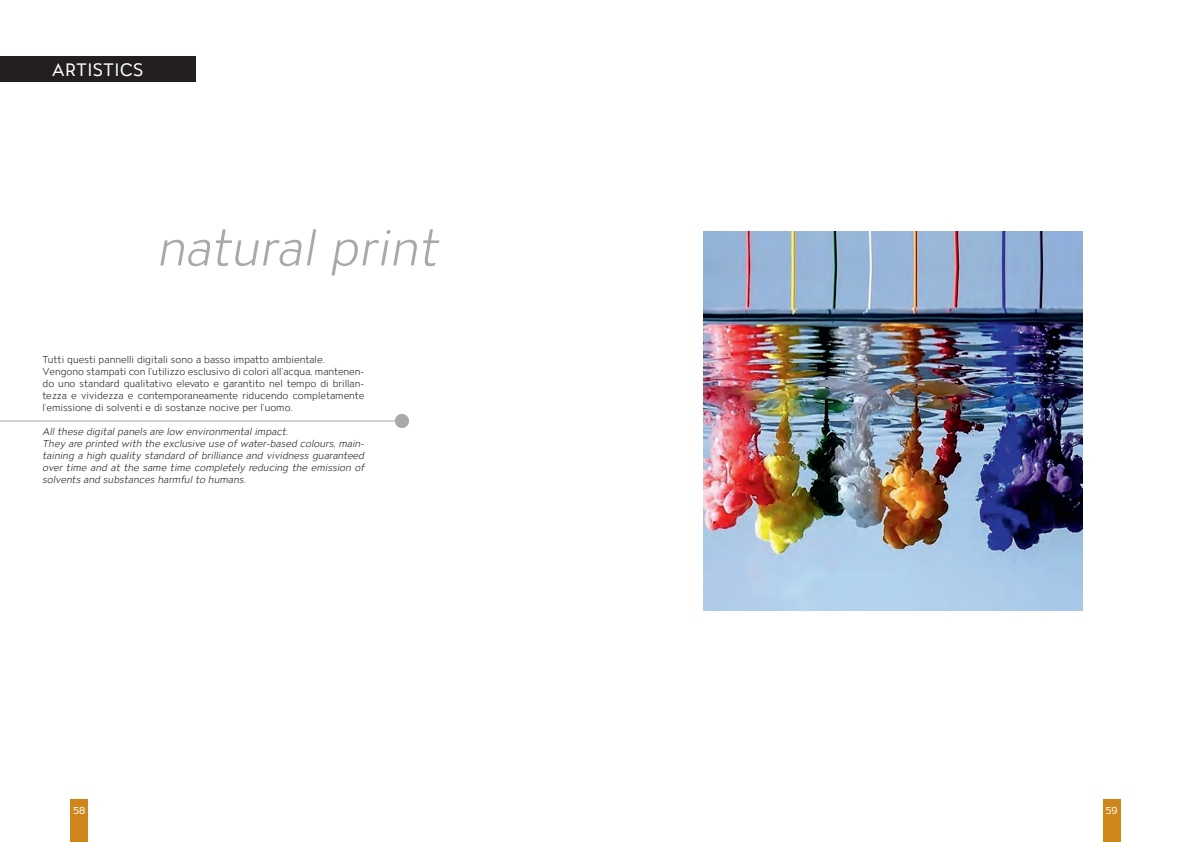
<style>
.page{position:relative;width:1191px;height:842px;background:#fff}
.page>*{position:absolute;margin:0;border:0;box-sizing:border-box;transform-origin:0 0}
.t1{font:italic 300 50px "ATC Overlook";color:#a8a9ad}
.t2{font:18px "ATC Overlook";letter-spacing:.01em;color:#fff}
.t3{font:300 10px/12px "ATC Overlook";color:#231f20;text-align:justify}
.t4{font:italic 300 10px/12px "ATC Overlook";color:#231f20;text-align:justify}
.t5{font:10px "ATC Overlook";color:#fff}
</style>
<div class="page">
<img style="left:703px;top:231px;width:379px;height:379px">
<div style="left:1103px;top:799px;width:17px;height:43px;background:#ce861a"></div>
<hr style="left:0;top:420px;width:398px;height:1px;background:#a8a9ad">
<div style="left:395px;top:414px;width:14px;height:14px;background:#a8a9ad;border-radius:50%"></div>
<div style="left:71px;top:799px;width:17px;height:43px;background:#ce861a"></div>
<div style="left:0;top:57px;width:195px;height:25px;background:#231f20"></div>
<p class="t2" style="left:52px;top:59px;width:93px">ARTISTICS</p>
<p class="t1" style="left:157px;top:220px;width:283px">natural print</p>
<p class="t3" style="left:43px;top:354px;width:284px">Tutti questi pannelli digitali sono a basso impatto ambientale.</p>
<p class="t3" style="left:43px;top:366px;width:323px">Vengono stampati con l’utilizzo esclusivo di colori all’acqua, mantenen&shy;do uno standard qualitativo elevato e garantito nel tempo di brillan&shy;tezza e vividezza e contemporaneamente riducendo completamente l’emissione di solventi e di sostanze nocive per l’uomo.</p>
<p class="t4" style="left:43px;top:426px;width:247px">All these digital panels are low environmental impact.</p>
<p class="t4" style="left:43px;top:438px;width:323px">They are printed with the exclusive use of water-based colours, main&shy;taining a high quality standard of brilliance and vividness guaranteed over time and at the same time completely reducing the emission of solvents and substances harmful to humans.</p>
<p class="t5" style="left:73px;top:805px;width:14px">58</p>
<p class="t5" style="left:1105px;top:805px;width:14px">59</p>
</div>
